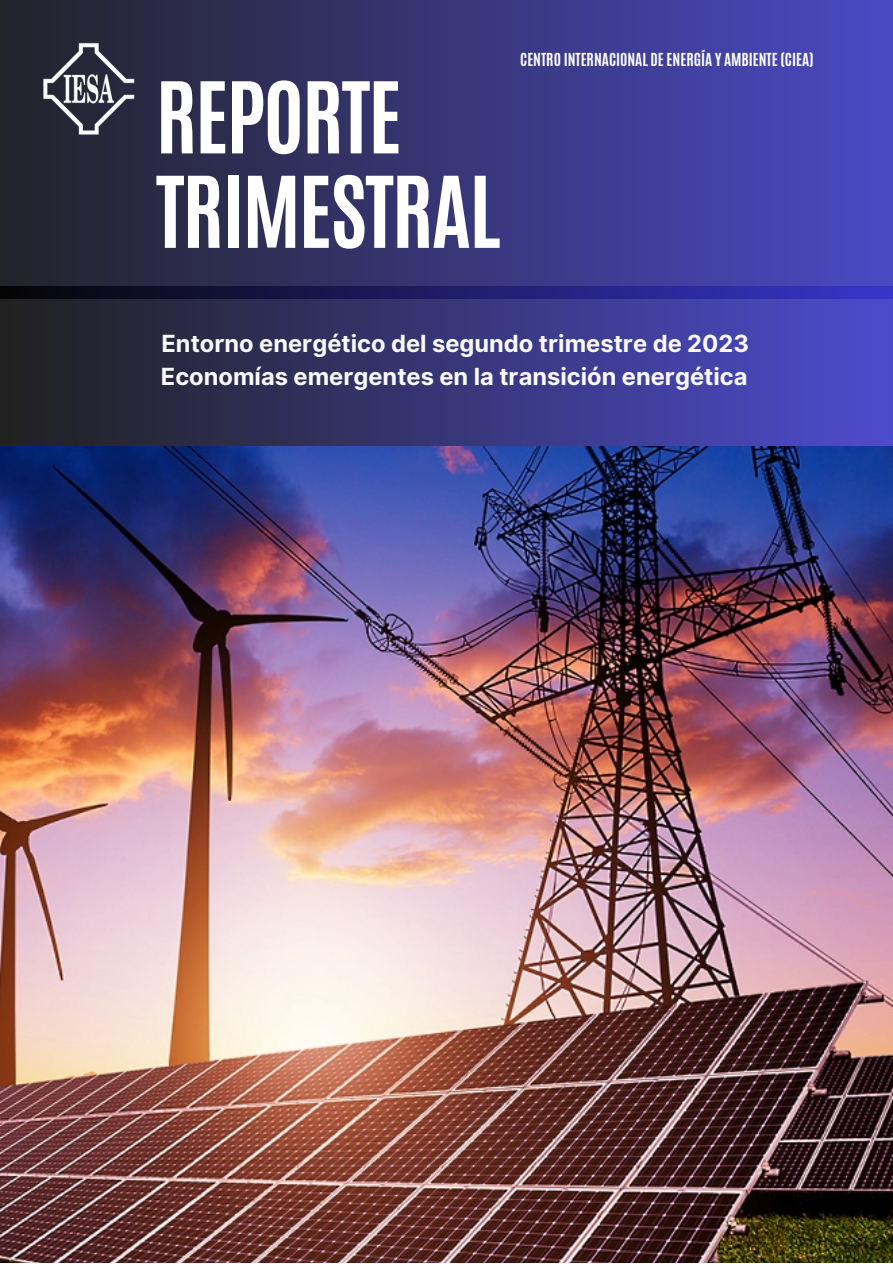
<style>
.page{position:relative;width:893px;height:1264px;background:#fff}
.page>*{position:absolute;margin:0;border:0;box-sizing:border-box;transform-origin:0 0}
.t1{font:700 83.85px "Antonio";letter-spacing:-.025em;color:#fff}
.t2{font:700 23.7px/32.5px "Inter";color:#fff}
.t3{font:700 15px "Antonio";color:#fff}
</style>
<div class="page">
<div style="left:0;top:0;width:892px;height:298px;background:linear-gradient(to right,#23232a,#4b49c3)"></div>
<svg style="left:0;top:287px;width:892px;height:159px;background:#353475"></svg>
<img style="left:35px;top:36px;width:108px;height:106px">
<img style="left:0;top:446px;width:892px;height:816px">
<p class="t1" style="left:156px;top:57px;width:247px">REPORTE</p>
<p class="t1" style="left:156px;top:152px;width:346px">TRIMESTRAL</p>
<p class="t3" style="left:520px;top:49px;width:295px">CENTRO INTERNACIONAL DE ENERGÍA Y AMBIENTE (CIEA)</p>
<p class="t2" style="left:161px;top:327px;width:589px">Entorno energético del segundo trimestre de 2023<br>Economías emergentes en la transición energética</p>
</div>
